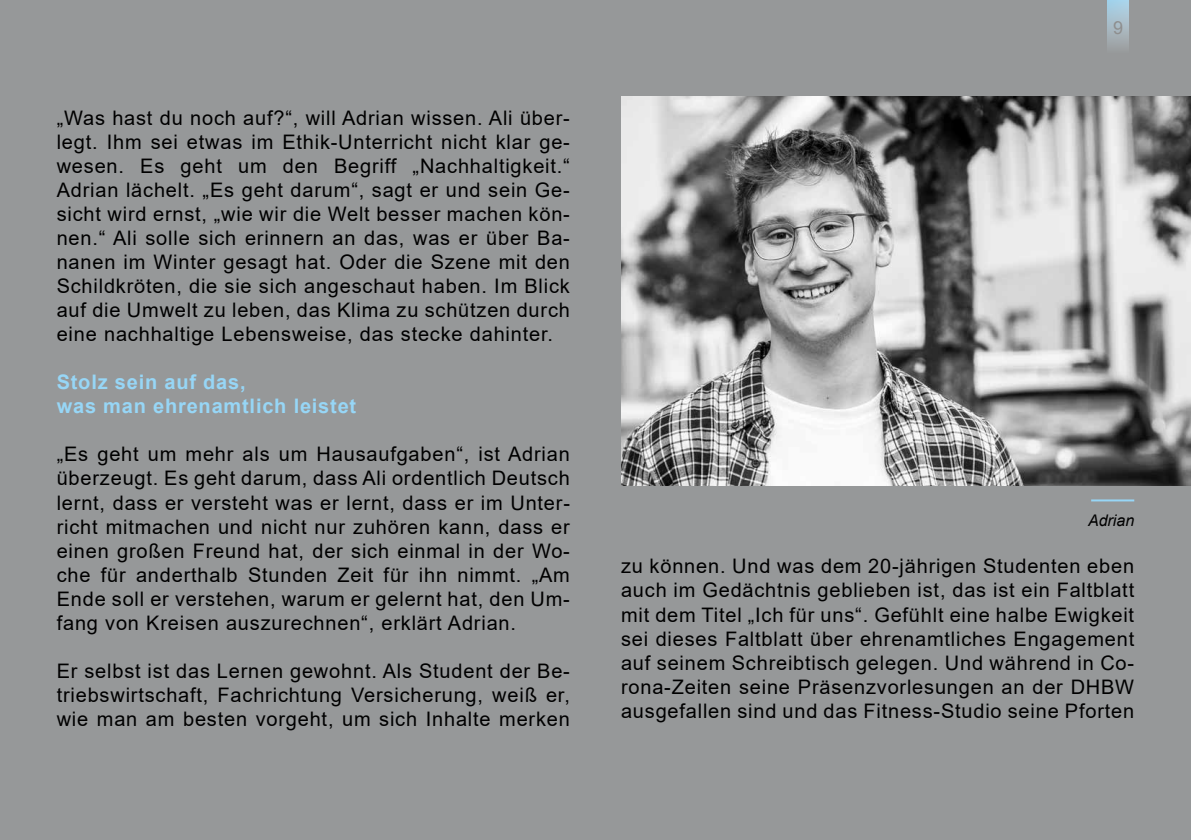
<style>
.page{position:relative;width:1191px;height:840px;background:#fff}
.page>*{position:absolute;margin:0;border:0;box-sizing:border-box;transform-origin:0 0}
.t1{font:20px/24px "Arial";letter-spacing:.04em;color:#000;text-align:justify}
.t2{font:700 20px/24px "Arial";letter-spacing:.04em;color:#97d6f6}
.t3{font:18px "Arial";color:#8e8e8e}
.t4{font:italic 16px "Arial";color:#000}
</style>
<div class="page">
<div style="left:0;top:0;width:1191px;height:839px;background:#969899"></div>
<svg style="left:1107px;top:0;width:21px;height:47px"></svg>
<img style="left:621px;top:96px;width:570px;height:389px">
<hr style="left:1091px;top:499px;width:43px;height:2px;background:#97d6f6">
<p class="t1" style="left:57px;top:106px;width:515px">„Was hast du noch auf?“, will Adrian wissen. Ali über&shy;legt. Ihm sei etwas im Ethik-Unterricht nicht klar ge&shy;wesen. Es geht um den Begriff „Nachhaltigkeit.“ Adrian lächelt. „Es geht darum“, sagt er und sein Ge&shy;sicht wird ernst, „wie wir die Welt besser machen kön&shy;nen.“ Ali solle sich erinnern an das, was er über Ba&shy;nanen im Winter gesagt hat. Oder die Szene mit den Schildkröten, die sie sich angeschaut haben. Im Blick auf die Umwelt zu leben, das Klima zu schützen durch eine nachhaltige Lebensweise, das stecke dahinter.</p>
<p class="t2" style="left:57px;top:370px;width:301px">Stolz sein auf das,<br>was man ehrenamtlich leistet</p>
<p class="t1" style="left:57px;top:442px;width:515px">„Es geht um mehr als um Hausaufgaben“, ist Adrian überzeugt. Es geht darum, dass Ali ordentlich Deutsch lernt, dass er versteht was er lernt, dass er im Unter&shy;richt mitmachen und nicht nur zuhören kann, dass er einen großen Freund hat, der sich einmal in der Wo&shy;che für anderthalb Stunden Zeit für ihn nimmt. „Am Ende soll er verstehen, warum er gelernt hat, den Um&shy;fang von Kreisen auszurechnen“, erklärt Adrian.</p>
<p class="t1" style="left:57px;top:658px;width:515px">Er selbst ist das Lernen gewohnt. Als Student der Be&shy;triebswirtschaft, Fachrichtung Versicherung, weiß er, wie man am besten vorgeht, um sich Inhalte merken</p>
<p class="t3" style="left:1113px;top:15px;width:12px">9</p>
<p class="t4" style="left:1088px;top:509px;width:48px">Adrian</p>
<p class="t1" style="left:621px;top:554px;width:515px">zu können. Und was dem 20-jährigen Studenten eben auch im Gedächtnis geblieben ist, das ist ein Faltblatt mit dem Titel „Ich für uns“. Gefühlt eine halbe Ewigkeit sei dieses Faltblatt über ehrenamtliches Engagement auf seinem Schreibtisch gelegen. Und während in Co&shy;rona-Zeiten seine Präsenzvorlesungen an der DHBW ausgefallen sind und das Fitness-Studio seine Pforten</p>
</div>
